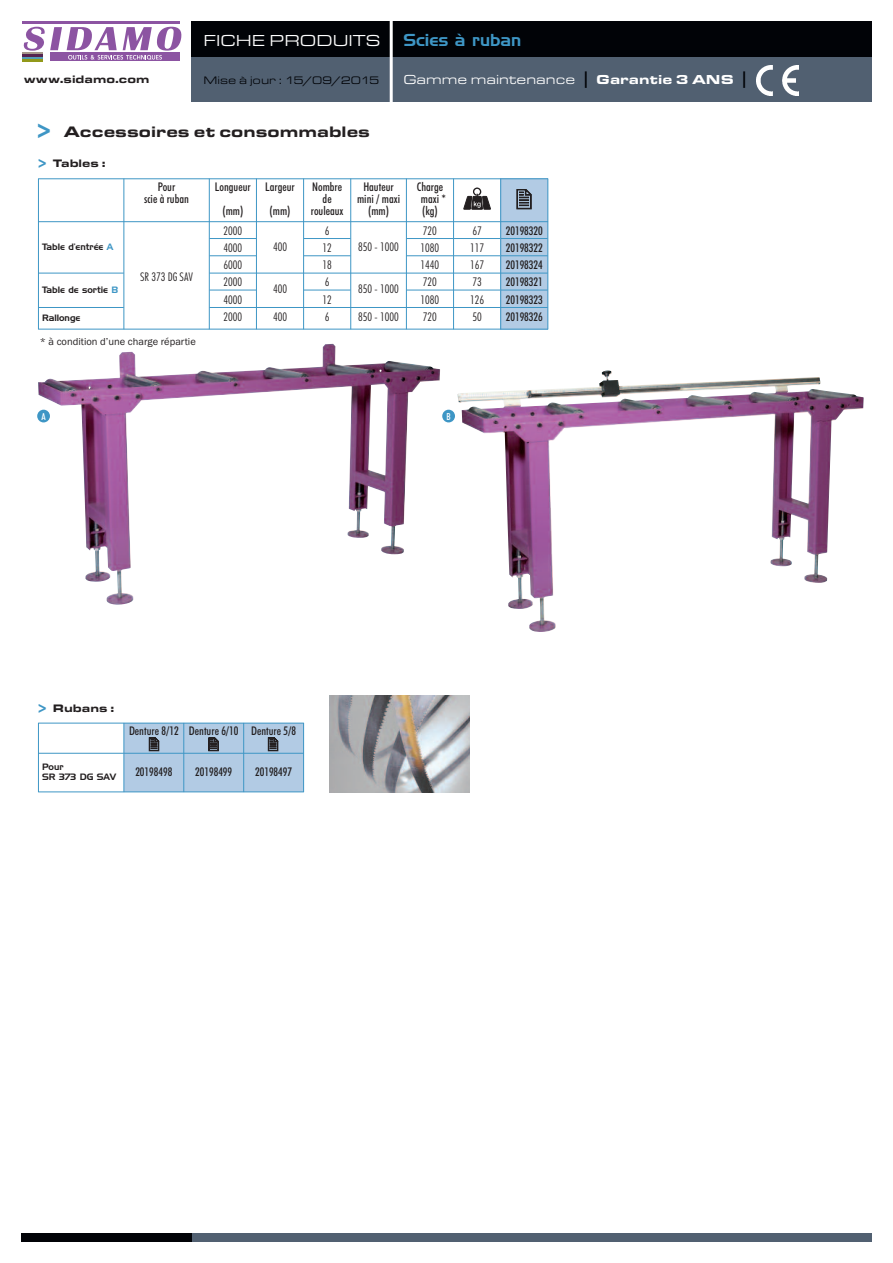
<style>
.page{position:relative;width:893px;height:1263px;background:#fff}
.page>*{position:absolute;margin:0;border:0;box-sizing:border-box;transform-origin:0 0}
.t1{font:16.8px "Handel Gothic BT";color:#3e96c5}
.t2{font:16.5px "Eurostar Regular Extended";color:#fff}
.t3{font:15.75px "Eurostar Black Extended";color:#231f20}
.t4{font:13.5px "Eurostar Regular Extended";color:#fff}
.t5{font:500 condensed 12px/12px "Futura BT";color:#231f20;text-align:center}
.t6{font:300 condensed 12px/17.2px "Futura BT";color:#231f20}
.t7{font:11.25px "Eurostar Black Extended";color:#231f20}
.t8{font:11.25px "Eurostar Regular Extended";color:#010307}
.t9{font:10.5px "Franklin Gothic";color:#231f20}
.t10{font:500 condensed 9.75px "Futura BT";color:#fff}
.t11{font:9px/10.8px "Handel Gothic BT";color:#231f20}
.s1{font-size:27px;color:#3e96c5}
.s2{font-size:16.5px;color:#3e96c5}
.s3{font-family:"Handel Gothic BT";font-size:16.5px;color:#010307}
.s4{font-family:"Eurostar Black Extended"}
.s5{color:#3e96c5}
</style>
<div class="page">
<div style="left:191px;top:1233px;width:681px;height:9px;background:#516071"></div>
<div style="left:21px;top:1233px;width:170px;height:9px;background:#010307"></div>
<img style="left:457px;top:370px;width:407px;height:262px">
<div style="left:442px;top:410px;width:13px;height:12px;background:#3e96c5;border-radius:50%"></div>
<img style="left:38px;top:352px;width:402px;height:253px">
<svg style="left:464px;top:187px;width:27px;height:22px"></svg>
<div style="left:501px;top:179px;width:47px;height:43px;background:#b2cbe4"></div>
<svg style="left:516px;top:189px;width:16px;height:20px"></svg>
<hr style="left:209px;top:238px;width:47px;height:1px;background:#3e96c5">
<hr style="left:209px;top:255px;width:47px;height:1px;background:#3e96c5">
<hr style="left:304px;top:238px;width:47px;height:1px;background:#3e96c5">
<hr style="left:304px;top:255px;width:47px;height:1px;background:#3e96c5">
<hr style="left:407px;top:238px;width:46px;height:1px;background:#3e96c5">
<hr style="left:407px;top:255px;width:46px;height:1px;background:#3e96c5">
<hr style="left:454px;top:238px;width:46px;height:1px;background:#3e96c5">
<hr style="left:454px;top:255px;width:46px;height:1px;background:#3e96c5">
<div style="left:501px;top:222px;width:47px;height:51px;background:#b2cbe4"></div>
<hr style="left:501px;top:238px;width:47px;height:1px;background:#3e96c5">
<hr style="left:501px;top:255px;width:47px;height:1px;background:#3e96c5">
<hr style="left:209px;top:290px;width:47px;height:1px;background:#3e96c5">
<hr style="left:304px;top:290px;width:47px;height:1px;background:#3e96c5">
<hr style="left:407px;top:290px;width:46px;height:1px;background:#3e96c5">
<hr style="left:454px;top:290px;width:46px;height:1px;background:#3e96c5">
<div style="left:501px;top:273px;width:47px;height:34px;background:#b2cbe4"></div>
<hr style="left:501px;top:290px;width:47px;height:1px;background:#3e96c5">
<div style="left:501px;top:308px;width:47px;height:21px;background:#b2cbe4"></div>
<hr style="left:38px;top:179px;width:1px;height:150px;background:#3e96c5">
<hr style="left:124px;top:179px;width:1px;height:150px;background:#3e96c5">
<hr style="left:209px;top:179px;width:1px;height:150px;background:#3e96c5">
<hr style="left:256px;top:179px;width:1px;height:150px;background:#3e96c5">
<hr style="left:303px;top:179px;width:1px;height:150px;background:#3e96c5">
<hr style="left:350px;top:179px;width:1px;height:150px;background:#3e96c5">
<hr style="left:406px;top:179px;width:1px;height:150px;background:#3e96c5">
<hr style="left:453px;top:179px;width:1px;height:150px;background:#3e96c5">
<hr style="left:500px;top:179px;width:1px;height:150px;background:#3e96c5">
<hr style="left:548px;top:179px;width:1px;height:150px;background:#3e96c5">
<hr style="left:38px;top:179px;width:510px;height:1px;background:#3e96c5">
<hr style="left:38px;top:221px;width:510px;height:1px;background:#3e96c5">
<hr style="left:38px;top:329px;width:510px;height:1px;background:#3e96c5">
<hr style="left:209px;top:273px;width:339px;height:1px;background:#3e96c5">
<hr style="left:209px;top:307px;width:339px;height:1px;background:#3e96c5">
<hr style="left:38px;top:273px;width:86px;height:1px;background:#3e96c5">
<hr style="left:38px;top:307px;width:86px;height:1px;background:#3e96c5">
<img style="left:330px;top:695px;width:140px;height:98px">
<div style="left:124px;top:723px;width:60px;height:30px;background:#b2cbe4"></div>
<div style="left:184px;top:723px;width:60px;height:30px;background:#b2cbe4"></div>
<div style="left:244px;top:723px;width:60px;height:30px;background:#b2cbe4"></div>
<div style="left:124px;top:753px;width:60px;height:39px;background:#b2cbe4"></div>
<div style="left:184px;top:753px;width:60px;height:39px;background:#b2cbe4"></div>
<div style="left:244px;top:753px;width:60px;height:39px;background:#b2cbe4"></div>
<hr style="left:38px;top:723px;width:1px;height:69px;background:#3e96c5">
<hr style="left:124px;top:723px;width:1px;height:69px;background:#3e96c5">
<hr style="left:184px;top:723px;width:1px;height:69px;background:#3e96c5">
<hr style="left:243px;top:723px;width:1px;height:69px;background:#3e96c5">
<hr style="left:303px;top:723px;width:1px;height:69px;background:#3e96c5">
<hr style="left:38px;top:723px;width:266px;height:1px;background:#3e96c5">
<hr style="left:38px;top:753px;width:266px;height:1px;background:#3e96c5">
<hr style="left:38px;top:792px;width:266px;height:1px;background:#3e96c5">
<svg style="left:149px;top:738px;width:10px;height:13px"></svg>
<svg style="left:209px;top:738px;width:10px;height:13px"></svg>
<svg style="left:268px;top:738px;width:10px;height:13px"></svg>
<div style="left:191px;top:21px;width:681px;height:47px;background:#010307"></div>
<div style="left:191px;top:57px;width:681px;height:45px;background:#516071"></div>
<hr style="left:390px;top:21px;width:3px;height:81px;background:#fff">
<img style="left:757px;top:65px;width:41px;height:30px">
<hr style="left:23px;top:22px;width:157px;height:2px;background:#8c54a2">
<div style="left:50px;top:53px;width:130px;height:8px;background:#8c54a2"></div>
<svg style="left:23px;top:27px;width:158px;height:33px"></svg>
<hr style="left:23px;top:53px;width:20px;height:2px;background:#a5978a">
<hr style="left:23px;top:55px;width:20px;height:2px;background:#552350">
<hr style="left:23px;top:57px;width:20px;height:2px;background:#539db5">
<hr style="left:23px;top:59px;width:20px;height:2px;background:#92991a">
<p class="t7" style="left:24px;top:72px;width:127px">www.sidamo.com</p>
<h2 class="t2" style="left:203px;top:30px;width:178px">FICHE PRODUITS</h2>
<p class="t8" style="left:203px;top:73px;width:177px">Mise à jour : 15/09/2015</p>
<h3 class="t3" style="left:31px;top:122px;width:340px"><span class="s1">&gt;</span> Accessoires et consommables</h3>
<p class="t7" style="left:34px;top:157px;width:73px"><span class="s2">&gt;</span> Tables :</p>
<h1 class="t1" style="left:403px;top:30px;width:120px">Scies à ruban</h1>
<p class="t4" style="left:403px;top:71px;width:347px">Gamme maintenance <span class="s3">|</span> <span class="s4">Garantie 3 ANS</span> <span class="s3">|</span></p>
<p class="t11" style="left:42px;top:241px;width:73px">Table d’entrée <span class="s5">A</span></p>
<p class="t5" style="left:144px;top:181px;width:46px">Pour<br>scie à ruban</p>
<p class="t5" style="left:215px;top:175px;width:37px;line-height:24px">Longueur (mm)</p>
<p class="t5" style="left:265px;top:175px;width:31px;line-height:24px">Largeur (mm)</p>
<p class="t5" style="left:311px;top:181px;width:34px">Nombre de rouleaux</p>
<p class="t5" style="left:357px;top:181px;width:44px">Hauteur mini / maxi (mm)</p>
<p class="t5" style="left:417px;top:181px;width:31px">Charge maxi * (kg)</p>
<p class="t6" style="left:224px;top:222px;width:20px;text-align:justify">2000<br>4000<br>6000</p>
<p class="t6" style="left:273px;top:238px;width:16px">400</p>
<p class="t6" style="left:322px;top:222px;width:11px">6<br>12<br>18</p>
<p class="t6" style="left:358px;top:238px;width:42px">850 - 1000</p>
<p class="t6" style="left:421px;top:222px;width:20px">720<br>1080<br>1440</p>
<p class="t6" style="left:470px;top:222px;width:16px">67<br>117<br>167</p>
<p class="t5" style="left:506px;top:222px;width:38px;line-height:17.2px;text-align:justify">20198320<br>20198322<br>20198324</p>
<p class="t6" style="left:140px;top:268px;width:54px">SR 373 DG SAV</p>
<p class="t11" style="left:42px;top:284px;width:78px">Table de sortie <span class="s5">B</span></p>
<p class="t6" style="left:224px;top:273px;width:20px">2000<br>4000</p>
<p class="t6" style="left:273px;top:281px;width:16px">400</p>
<p class="t6" style="left:322px;top:273px;width:11px">6<br>12</p>
<p class="t6" style="left:358px;top:281px;width:42px">850 - 1000</p>
<p class="t6" style="left:421px;top:273px;width:20px">720<br>1080</p>
<p class="t6" style="left:470px;top:273px;width:16px">73<br>126</p>
<p class="t5" style="left:506px;top:273px;width:38px;line-height:17.2px;text-align:left">20198321<br>20198323</p>
<p class="t11" style="left:42px;top:312px;width:40px">Rallonge</p>
<p class="t6" style="left:224px;top:309px;width:20px">2000</p>
<p class="t6" style="left:273px;top:309px;width:16px">400</p>
<p class="t6" style="left:325px;top:309px;width:6px">6</p>
<p class="t6" style="left:358px;top:309px;width:42px">850 - 1000</p>
<p class="t6" style="left:423px;top:309px;width:16px">720</p>
<p class="t6" style="left:472px;top:309px;width:11px">50</p>
<p class="t5" style="left:506px;top:311px;width:38px">20198326</p>
<p class="t9" style="left:40px;top:335px;width:158px">* à condition d’une charge répartie</p>
<p class="t10" style="left:41px;top:410px;width:6px">A</p>
<p class="t10" style="left:446px;top:410px;width:6px">B</p>
<p class="t7" style="left:34px;top:701px;width:81px"><span class="s2">&gt;</span> Rubans :</p>
<p class="t5" style="left:129px;top:725px;width:169px">Denture 8/12 Denture 6/10 Denture 5/8</p>
<p class="t11" style="left:42px;top:761px;width:76px">Pour<br>SR 373 DG SAV</p>
<p class="t5" style="left:135px;top:765px;width:38px">20198498</p>
<p class="t5" style="left:195px;top:765px;width:38px">20198499</p>
<p class="t5" style="left:255px;top:765px;width:38px">20198497</p>
</div>
